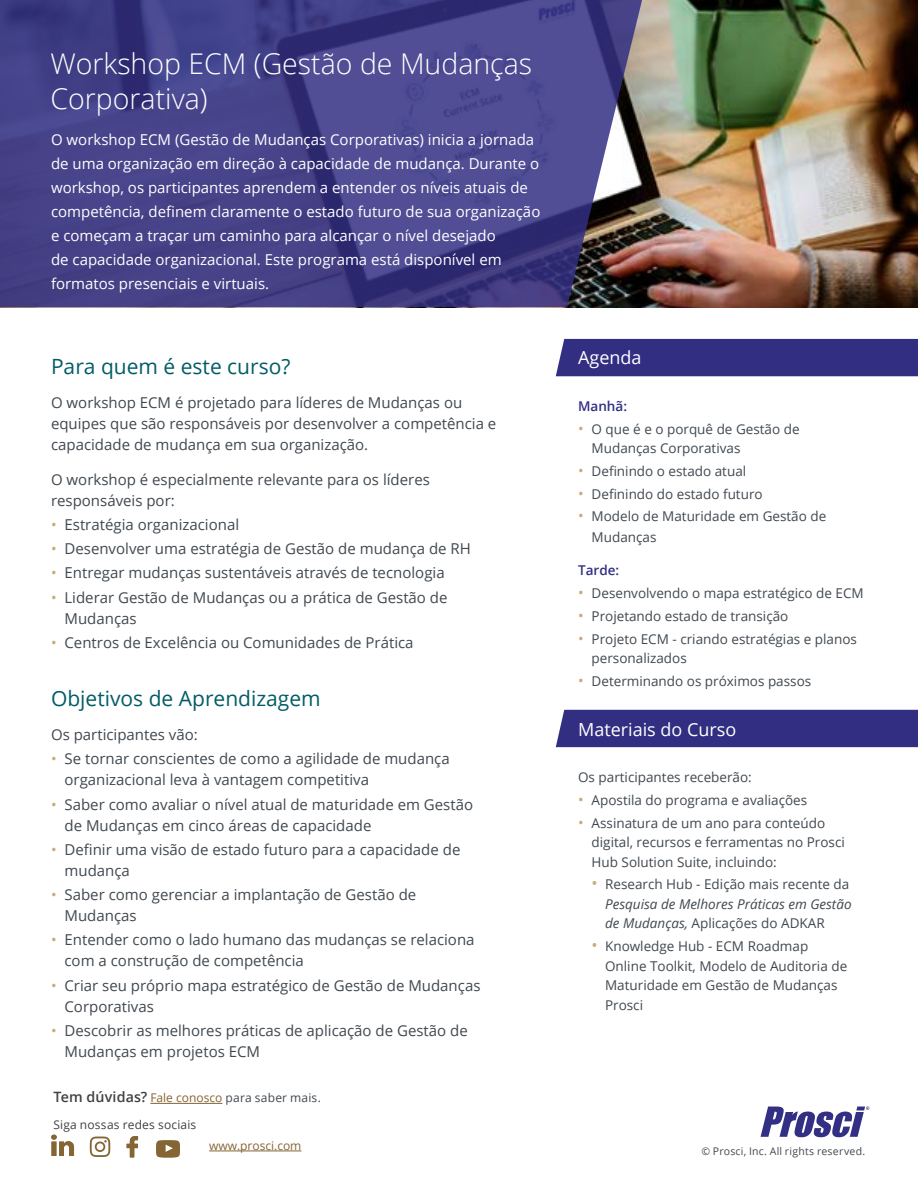
<style>
.page{position:relative;width:918px;height:1188px;background:#fff}
.page>*{position:absolute;margin:0;border:0;box-sizing:border-box;transform-origin:0 0}
.t1{font:300 28.5px/34.5px "Open Sans";color:#fff}
.t2{font:21px "Open Sans";color:#025c67}
.Bullets_small_PRO{font:18px "Open Sans";color:#fff}
.t3{font:16.5px "Open Sans";color:#caaa77}
.t4{font:15px/21px "Open Sans";color:#40484f}
.t5{font:15px/24px "Open Sans";color:#fff}
.t6{font:15px "Open Sans";color:#caaa77}
.t7{font:600 14.25px "Open Sans";letter-spacing:.01em;color:#414042}
.Bullets_small_PRO-2{font:13.5px/19.5px "Open Sans";color:#40484f}
.t8{font:italic 13.5px/19.5px "Open Sans";color:#40484f}
.Bullets_small_PRO-3{font:600 13.5px "Open Sans";color:#322f83}
.t9{font:12px "Open Sans";letter-spacing:.01em;color:#40484f}
.t10{font:12px "Open Sans";letter-spacing:.015em;color:#414042}
.t11{font:12px "Open Sans";color:#856534}
.t12{font:10.5px "Open Sans";letter-spacing:.02em;color:#40484f}
.s1{color:#846434}
.s2{font-style:normal}
</style>
<div class="page">
<img style="left:645px;top:0;width:273px;height:307px">
<div style="left:556px;top:710px;width:362px;height:37px;background:#322f83"></div>
<svg style="left:0;top:0;width:645px;height:307px;background:#474486"></svg>
<div style="left:556px;top:339px;width:362px;height:37px;background:#322f83"></div>
<hr style="left:150px;top:1103px;width:72px;height:1px;background:#846434">
<svg style="left:761px;top:1106px;width:108px;height:31px"></svg>
<hr style="left:209px;top:1151px;width:92px;height:1px;background:#856534">
<svg style="left:127px;top:1136px;width:11px;height:21px"></svg>
<svg style="left:51px;top:1135px;width:23px;height:21px"></svg>
<svg style="left:156px;top:1140px;width:24px;height:17px"></svg>
<svg style="left:90px;top:1137px;width:20px;height:20px"></svg>
<p class="t1" style="left:50px;top:46px;width:483px">Workshop ECM (Gestão de Mudanças<br>Corporativa(</p>
<p class="t5" style="left:51px;top:127px;width:491px">O workshop ECM (Gestão de Mudanças Corporativas) inicia a jornada de uma organização em direção à capacidade de mudança. Durante o workshop, os participantes aprendem a entender os níveis atuais de competência, definem claramente o estado futuro de sua organização e começam a traçar um caminho para alcançar o nível desejado<br>de capacidade organizacional. Este programa está disponível em formatos presenciais e virtuais.</p>
<p class="t2" style="left:51px;top:352px;width:241px">Para quem é este curso?</p>
<p class="t4" style="left:51px;top:392px;width:447px">O workshop ECM é projetado para líderes de Mudanças ou equipes que são responsáveis por desenvolver a competência e capacidade de mudança em sua organização.</p>
<p class="t4" style="left:51px;top:468px;width:380px">O workshop é especialmente relevante para os líderes responsáveis por:</p>
<p class="t4" style="left:65px;top:514px;width:176px">Estratégia organizacional</p>
<p class="t6" style="left:51px;top:514px;width:7px">•</p>
<p class="t6" style="left:51px;top:538px;width:7px">•</p>
<p class="t4" style="left:65px;top:538px;width:408px">Desenvolver uma estratégia de Gestão de mudança de RH</p>
<p class="t6" style="left:51px;top:563px;width:7px">•</p>
<p class="t4" style="left:65px;top:562px;width:382px">Entregar mudanças sustentáveis através de tecnologia</p>
<p class="t6" style="left:51px;top:587px;width:7px">•</p>
<p class="t4" style="left:65px;top:586px;width:385px">Liderar Gestão de Mudanças ou a prática de Gestão de</p>
<p class="t6" style="left:51px;top:632px;width:7px">•</p>
<p class="t4" style="left:65px;top:607px;width:74px">Mudanças</p>
<p class="t4" style="left:65px;top:632px;width:351px">Centros de Excelência ou Comunidades de Prática</p>
<p class="t2" style="left:51px;top:684px;width:271px">Objetivos de Aprendizagem</p>
<p class="t4" style="left:51px;top:724px;width:148px">Os participantes vão:</p>
<p class="t4" style="left:65px;top:748px;width:387px">Se tornar conscientes de como a agilidade de mudança</p>
<p class="t6" style="left:51px;top:749px;width:7px">•</p>
<p class="t6" style="left:51px;top:794px;width:7px">•</p>
<p class="t6" style="left:51px;top:839px;width:7px">•</p>
<p class="t6" style="left:51px;top:884px;width:7px">•</p>
<p class="t6" style="left:51px;top:930px;width:7px">•</p>
<p class="t6" style="left:51px;top:975px;width:7px">•</p>
<p class="t6" style="left:51px;top:1020px;width:7px">•</p>
<p class="t4" style="left:65px;top:769px;width:306px">organizacional leva à vantagem competitiva</p>
<p class="t4" style="left:65px;top:793px;width:410px">Saber como avaliar o nível atual de maturidade em Gestão</p>
<p class="t4" style="left:65px;top:814px;width:308px">de Mudanças em cinco áreas de capacidade</p>
<p class="t4" style="left:65px;top:839px;width:397px">Definir uma visão de estado futuro para a capacidade de</p>
<p class="t4" style="left:65px;top:860px;width:67px">mudança</p>
<p class="t4" style="left:65px;top:884px;width:353px">Saber como gerenciar a implantação de Gestão de</p>
<p class="t4" style="left:65px;top:905px;width:74px">Mudanças</p>
<p class="t4" style="left:65px;top:929px;width:412px">Entender como o lado humano das mudanças se relaciona</p>
<p class="t4" style="left:65px;top:950px;width:241px">com a construção de competência</p>
<p class="t4" style="left:65px;top:974px;width:417px">Criar seu próprio mapa estratégico de Gestão de Mudanças</p>
<p class="t4" style="left:65px;top:995px;width:91px">Corporativas</p>
<p class="t4" style="left:65px;top:1020px;width:405px">Descobrir as melhores práticas de aplicação de Gestão de</p>
<p class="t4" style="left:65px;top:1041px;width:197px">Mudanças em projetos ECM</p>
<p class="t9" style="left:150px;top:1090px;width:172px"><span class="s1">Fale conosco</span> para saber mais.</p>
<p class="t7" style="left:54px;top:1088px;width:95px">Tem dúvidas?</p>
<p class="t10" style="left:54px;top:1116px;width:144px">Siga nossas redes sociais</p>
<p class="Bullets_small_PRO" style="left:578px;top:346px;width:65px">Agenda</p>
<p class="Bullets_small_PRO-3" style="left:578px;top:397px;width:50px">Manhã:</p>
<p class="Bullets_small_PRO-2" style="left:592px;top:419px;width:210px">O que oeé porquê de Gestão de</p>
<p class="t6" style="left:578px;top:418px;width:7px">•</p>
<p class="t6" style="left:578px;top:460px;width:7px">•</p>
<p class="t6" style="left:578px;top:483px;width:7px">•</p>
<p class="t6" style="left:578px;top:506px;width:7px">•</p>
<p class="Bullets_small_PRO-2" style="left:592px;top:438px;width:150px">Mudanças Corporativas</p>
<p class="Bullets_small_PRO-2" style="left:592px;top:461px;width:156px">Definindo o estado atual</p>
<p class="Bullets_small_PRO-2" style="left:592px;top:484px;width:173px">Definindo do estado futuro</p>
<p class="Bullets_small_PRO-2" style="left:592px;top:506px;width:236px">Modelo de Maturidade em Gestão de</p>
<p class="Bullets_small_PRO-2" style="left:592px;top:527px;width:66px">Mudanças</p>
<p class="Bullets_small_PRO-3" style="left:578px;top:561px;width:43px">Tarde:</p>
<p class="Bullets_small_PRO-2" style="left:592px;top:583px;width:274px">Desenvolvendo o mapa estratégico de ECM</p>
<p class="t6" style="left:578px;top:582px;width:7px">•</p>
<p class="t6" style="left:578px;top:605px;width:7px">•</p>
<p class="t6" style="left:578px;top:628px;width:7px">•</p>
<p class="Bullets_small_PRO-2" style="left:592px;top:606px;width:198px">Projetando estado de transição</p>
<p class="Bullets_small_PRO-2" style="left:592px;top:629px;width:267px">Projeto ECM - criando estratégias e planos</p>
<p class="Bullets_small_PRO-2" style="left:592px;top:648px;width:97px">personalizados</p>
<p class="Bullets_small_PRO-2" style="left:592px;top:671px;width:221px">Determinando os próximos passos</p>
<p class="t6" style="left:578px;top:670px;width:7px">•</p>
<p class="Bullets_small_PRO" style="left:578px;top:717px;width:160px">Materiais do Curso</p>
<p class="Bullets_small_PRO-2" style="left:578px;top:767px;width:175px">Os participantes receberão:</p>
<p class="Bullets_small_PRO-2" style="left:592px;top:790px;width:217px">Apostila do programa e avaliações</p>
<p class="t6" style="left:578px;top:789px;width:7px">•</p>
<p class="t6" style="left:578px;top:812px;width:7px">•</p>
<p class="Bullets_small_PRO-2" style="left:592px;top:813px;width:235px">Assinatura de um ano para conteúdo</p>
<p class="Bullets_small_PRO-2" style="left:592px;top:832px;width:255px">digital, recursos e ferramentas no Prosci<br>Hub Solution Suite, incluindo:</p>
<p class="Bullets_small_PRO-2" style="left:605px;top:874px;width:246px">Research Hub - Edição mais recente da</p>
<p class="t3" style="left:592px;top:872px;width:8px">•</p>
<p class="t3" style="left:592px;top:934px;width:8px">•</p>
<p class="t8" style="left:605px;top:894px;width:248px">Pesquisa de Melhores Práticas em Gestão de Mudanças, <span class="s2">Aplicações do ADKAR</span></p>
<p class="Bullets_small_PRO-2" style="left:605px;top:936px;width:205px">Knowledge Hub - ECM Roadmap</p>
<p class="Bullets_small_PRO-2" style="left:605px;top:956px;width:244px">Online Toolkit, Modelo de Auditoria de<br>Maturidade em Gestão de Mudanças<br>Prosci</p>
<p class="t11" style="left:209px;top:1137px;width:94px">www.prosci.com</p>
<p class="t12" style="left:701px;top:1144px;width:165px">© Prosci, Inc. All rights reserved.</p>
</div>
